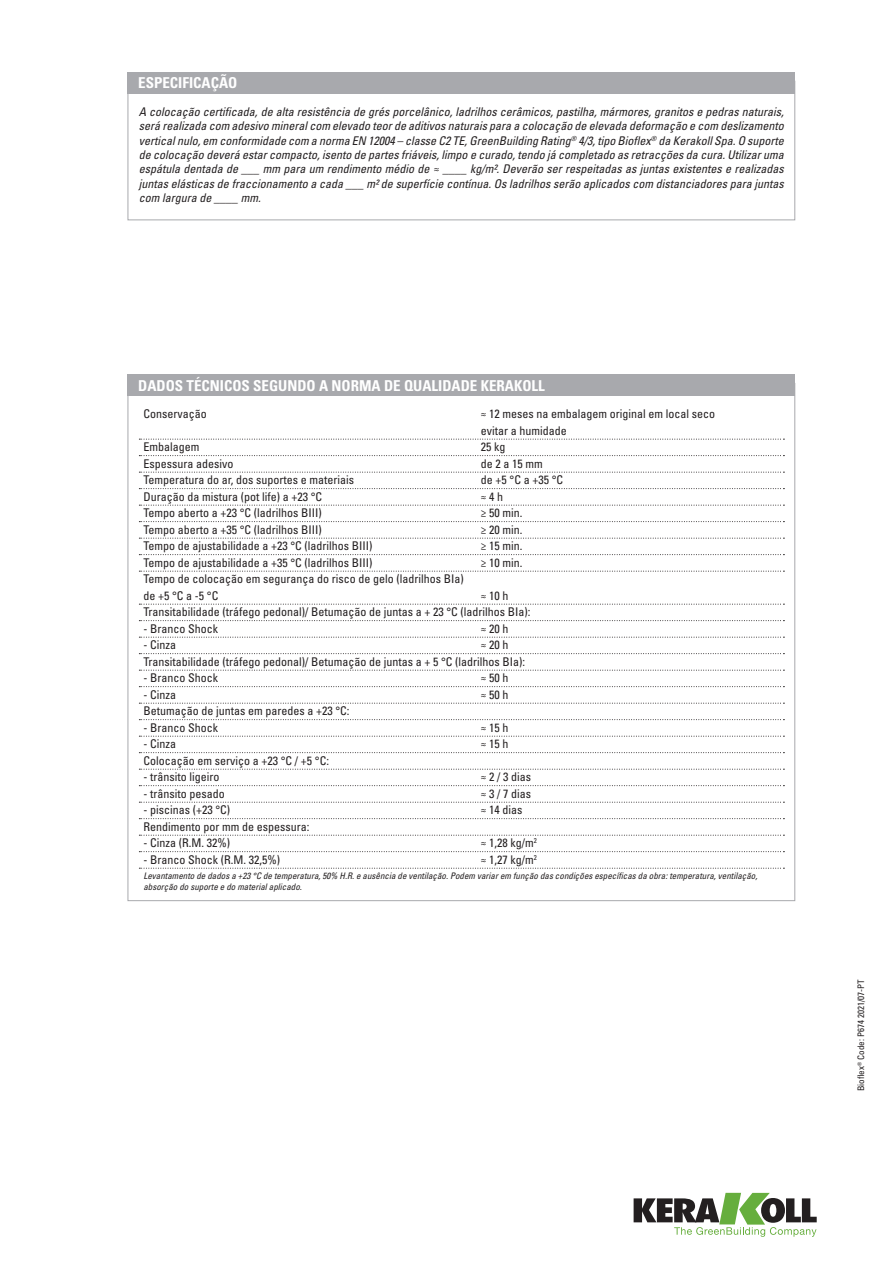
<style>
.page{position:relative;width:893px;height:1263px;background:#fff}
.page>*{position:absolute;margin:0;border:0;box-sizing:border-box;transform-origin:0 0}
.t1{font:700 condensed 15px "Univers LT Std";color:#fff}
.t2{font:condensed 12px/16.5px "Univers LT Std";color:#231f20}
.t3{font:italic condensed 12px/14.4px "Univers LT Std";color:#231f20;text-align:justify}
.t4{font:italic condensed 9px/10.8px "Univers LT Std";color:#231f20}
.t5{font:condensed 9px "Univers LT Std";color:#231f20}
</style>
<div class="page">
<svg style="left:634px;top:1193px;width:183px;height:44px"></svg>
<svg style="left:139px;top:439px;width:645px;height:1px"></svg>
<svg style="left:139px;top:455px;width:645px;height:1px"></svg>
<svg style="left:139px;top:472px;width:645px;height:1px"></svg>
<svg style="left:139px;top:488px;width:645px;height:1px"></svg>
<svg style="left:139px;top:505px;width:645px;height:1px"></svg>
<svg style="left:139px;top:521px;width:645px;height:1px"></svg>
<svg style="left:139px;top:538px;width:645px;height:1px"></svg>
<svg style="left:139px;top:554px;width:645px;height:1px"></svg>
<svg style="left:139px;top:571px;width:645px;height:1px"></svg>
<svg style="left:139px;top:604px;width:645px;height:1px"></svg>
<svg style="left:139px;top:620px;width:645px;height:1px"></svg>
<svg style="left:139px;top:637px;width:645px;height:1px"></svg>
<svg style="left:139px;top:653px;width:645px;height:1px"></svg>
<svg style="left:139px;top:670px;width:645px;height:1px"></svg>
<svg style="left:139px;top:686px;width:645px;height:1px"></svg>
<svg style="left:139px;top:703px;width:645px;height:1px"></svg>
<svg style="left:139px;top:719px;width:645px;height:1px"></svg>
<svg style="left:139px;top:736px;width:645px;height:1px"></svg>
<svg style="left:139px;top:752px;width:645px;height:1px"></svg>
<svg style="left:139px;top:769px;width:645px;height:1px"></svg>
<svg style="left:139px;top:785px;width:645px;height:1px"></svg>
<svg style="left:139px;top:802px;width:645px;height:1px"></svg>
<svg style="left:139px;top:818px;width:645px;height:1px"></svg>
<svg style="left:139px;top:835px;width:645px;height:1px"></svg>
<svg style="left:139px;top:851px;width:645px;height:1px"></svg>
<svg style="left:139px;top:868px;width:645px;height:1px"></svg>
<div style="left:128px;top:374px;width:667px;height:22px;background:#a8a9ad"></div>
<div style="left:128px;top:72px;width:667px;height:22px;background:#a8a9ad"></div>
<p class="t1" style="left:138px;top:74px;width:101px">ESPECIFICAÇÃO</p>
<p class="t3" style="left:139px;top:104px;width:646px">A colocação certificada, de alta resistência de grés porcelânico, ladrilhos cerâmicos, pastilha, mármores, granitos e pedras naturais, será realizada com adesivo mineral com elevado teor de aditivos naturais para a colocação de elevada deformação e com deslizamento vertical nulo, em conformidade com a norma EN 12004 – classe C2 TE, GreenBuilding Rating<sup>®</sup> 4/3, tipo Bioflex<sup>®</sup> da Kerakoll Spa. O suporte de colocação deverá estar compacto, isento de partes friáveis, limpo e curado, tendo já completado as retracções da cura. Utilizar uma espátula dentada de ___ mm para um rendimento médio de ≈ ____ kg/m². Deverão ser respeitadas as juntas existentes e realizadas juntas elásticas de fraccionamento a cada ___ m² de superfície contínua. Os ladrilhos serão aplicados com distanciadores para juntas com largura de ____ mm.</p>
<p class="t1" style="left:138px;top:376px;width:408px">DADOS TÉCNICOS SEGUNDO A NORMA DE QUALIDADE KERAKOLL</p>
<p class="t2" style="left:143px;top:405px;width:65px">Conservação</p>
<p class="t2" style="left:481px;top:405px;width:236px">≈ 12 meses na embalagem original em local seco evitar a humidade</p>
<p class="t2" style="left:143px;top:438px;width:57px">Embalagem</p>
<p class="t2" style="left:481px;top:438px;width:26px">25 kg</p>
<p class="t2" style="left:143px;top:455px;width:91px">Espessura adesivo</p>
<p class="t2" style="left:481px;top:455px;width:63px">de 2 a 15 mm</p>
<p class="t2" style="left:143px;top:471px;width:212px">Temperatura do ar, dos suportes e materiais</p>
<p class="t2" style="left:481px;top:471px;width:84px">de +5 °C a +35 °C</p>
<p class="t2" style="left:143px;top:488px;width:180px">Duração da mistura (pot life) a +23 °C</p>
<p class="t2" style="left:481px;top:488px;width:24px">≈ 4 h</p>
<p class="t2" style="left:143px;top:504px;width:180px">Tempo aberto a +23 °C (ladrilhos BIII)</p>
<p class="t2" style="left:481px;top:504px;width:43px">≥ 50 min.</p>
<p class="t2" style="left:143px;top:521px;width:180px">Tempo aberto a +35 °C (ladrilhos BIII)</p>
<p class="t2" style="left:481px;top:521px;width:43px">≥ 20 min.</p>
<p class="t2" style="left:143px;top:537px;width:231px">Tempo de ajustabilidade a +23 °C (ladrilhos BIII)</p>
<p class="t2" style="left:481px;top:537px;width:43px">≥ 15 min.</p>
<p class="t2" style="left:143px;top:554px;width:231px">Tempo de ajustabilidade a +35 °C (ladrilhos BIII)</p>
<p class="t2" style="left:481px;top:554px;width:43px">≥ 10 min.</p>
<p class="t2" style="left:143px;top:570px;width:322px">Tempo de colocação em segurança do risco de gelo (ladrilhos BIa) de +5 °C a -5 °C</p>
<p class="t2" style="left:143px;top:587px;width:389px;text-indent:338px">≈ 10 h<br>Transitabilidade (tráfego pedonal)/ Betumação de juntas a + 23 °C (ladrilhos BIa):</p>
<p class="t2" style="left:143px;top:620px;width:76px">- Branco Shock</p>
<p class="t2" style="left:481px;top:620px;width:29px">≈ 20 h</p>
<p class="t2" style="left:143px;top:636px;width:34px">- Cinza</p>
<p class="t2" style="left:143px;top:636px;width:383px;text-indent:338px">≈ 20 h<br>Transitabilidade (tráfego pedonal)/ Betumação de juntas a + 5 °C (ladrilhos BIa):</p>
<p class="t2" style="left:143px;top:669px;width:76px">- Branco Shock</p>
<p class="t2" style="left:481px;top:669px;width:29px">≈ 50 h</p>
<p class="t2" style="left:143px;top:686px;width:34px">- Cinza</p>
<p class="t2" style="left:481px;top:686px;width:29px">≈ 50 h</p>
<p class="t2" style="left:143px;top:702px;width:208px">Betumação de juntas em paredes a +23 °C:</p>
<p class="t2" style="left:143px;top:719px;width:76px">- Branco Shock</p>
<p class="t2" style="left:481px;top:719px;width:29px">≈ 15 h</p>
<p class="t2" style="left:143px;top:735px;width:34px">- Cinza</p>
<p class="t2" style="left:481px;top:735px;width:29px">≈ 15 h</p>
<p class="t2" style="left:143px;top:752px;width:187px">Colocação em serviço a +23 °C / +5 °C:</p>
<p class="t2" style="left:143px;top:768px;width:77px">- trânsito ligeiro</p>
<p class="t2" style="left:481px;top:768px;width:52px">≈ 2 / 3 dias</p>
<p class="t2" style="left:143px;top:785px;width:83px">- trânsito pesado</p>
<p class="t2" style="left:481px;top:785px;width:52px">≈ 3 / 7 dias</p>
<p class="t2" style="left:143px;top:801px;width:88px">- piscinas (+23 °C)</p>
<p class="t2" style="left:481px;top:801px;width:43px">≈ 14 dias</p>
<p class="t2" style="left:143px;top:818px;width:167px">Rendimento por mm de espessura:</p>
<p class="t2" style="left:143px;top:834px;width:88px">- Cinza (R.M. 32%)</p>
<p class="t2" style="left:481px;top:834px;width:57px">≈ 1,28 kg/m<sup>2</sup></p>
<p class="t2" style="left:143px;top:851px;width:138px">- Branco Shock (R.M. 32,5%)</p>
<p class="t2" style="left:481px;top:851px;width:57px">≈ 1,27 kg/m<sup>2</sup></p>
<p class="t4" style="left:143px;top:870px;width:615px">Levantamento de dados a +23 °C de temperatura, 50% H.R. e ausência de ventilação. Podem variar em função das condições específicas da obra: temperatura, ventilação, absorção do suporte e do material aplicado.</p>
<p class="t5" style="left:855px;top:1091px;width:113px;rotate:-90deg">Bioflex<sup>®</sup> Code: P674 2021/07-PT</p>
</div>
